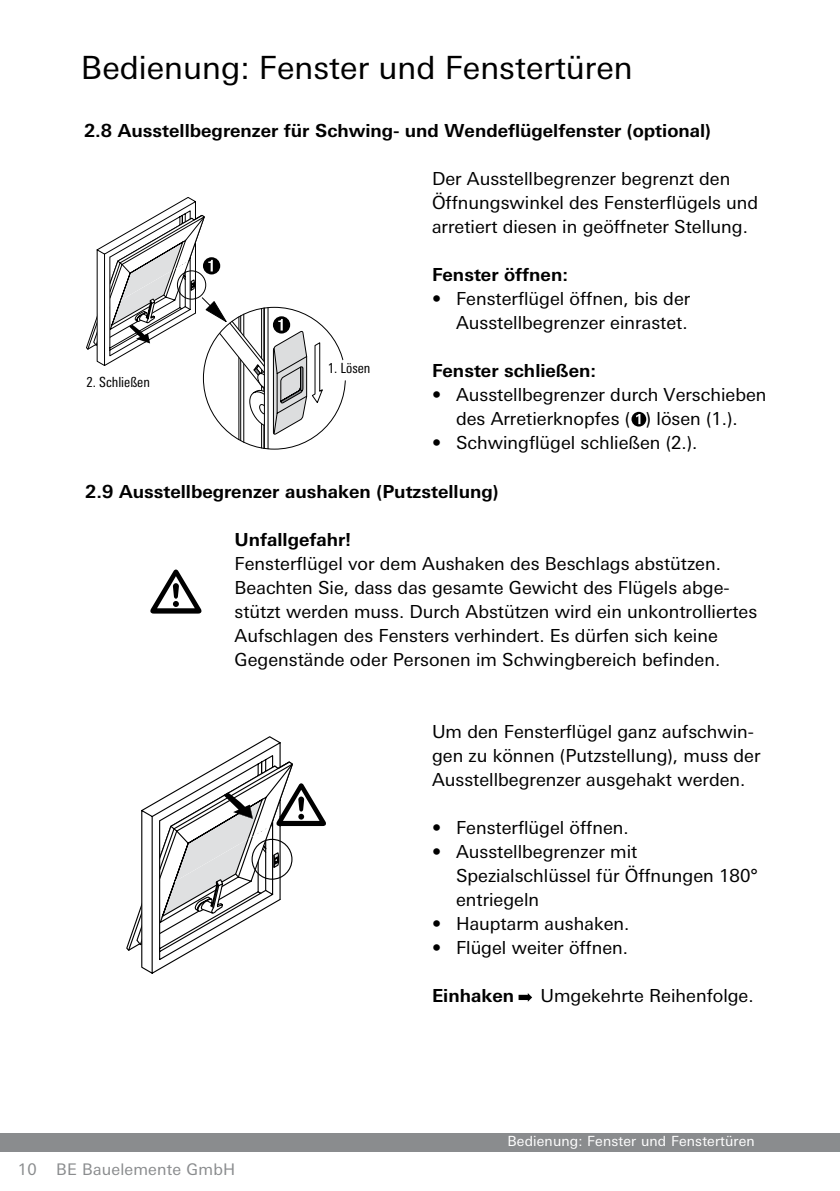
<style>
.page{position:relative;width:840px;height:1191px;background:#fff}
.page>*{position:absolute;margin:0;border:0;box-sizing:border-box;transform-origin:0 0}
.t1{font:32px "LT Univers Basic";color:#000}
.t2{font:18px/24px "LT Univers Basic";color:#000}
.t3{font:700 18px "LT Univers Basic";color:#000}
.t4{font:16px "LT Univers Basic";letter-spacing:.01em;color:#8a8c8e}
.t5{font:14px "LT Univers Basic";letter-spacing:.01em;color:#fff}
.t6{font:condensed 14px "LT Univers";color:#000}
.s1{font-weight:700}
</style>
<div class="page">
<div style="left:0;top:1132px;width:839px;height:19px;background:#8a8c8e"></div>
<svg style="left:86px;top:197px;width:238px;height:252px"></svg>
<div style="left:177px;top:270px;width:29px;height:29px;border:1px solid #000;border-radius:50%"></div>
<svg style="left:126px;top:736px;width:200px;height:238px"></svg>
<svg style="left:631px;top:412px;width:15px;height:14px"></svg>
<svg style="left:635px;top:414px;width:5px;height:10px"></svg>
<svg style="left:518px;top:993px;width:14px;height:8px"></svg>
<svg style="left:150px;top:569px;width:51px;height:44px"></svg>
<div style="left:260px;top:934px;width:148px;height:79px;background:#fff"></div>
<div style="left:201px;top:951px;width:81px;height:86px;background:#fff"></div>
<h1 class="t1" style="left:81px;top:50px;width:553px">Bedienung: Fenster und Fenstertüren</h1>
<p class="t3" style="left:84px;top:120px;width:628px">2.8 Ausstellbegrenzer für Schwing- und Wendeflügelfenster (optional)</p>
<p class="t6" style="left:86px;top:374px;width:65px">2. Schließen</p>
<p class="t6" style="left:327px;top:360px;width:44px">1. Lösen</p>
<p class="t2" style="left:432px;top:167px;width:327px">Der Ausstellbegrenzer begrenzt den<br>Öffnungswinkel des Fensterflügels und arretiert diesen in geöffneter Stellung.</p>
<p class="t3" style="left:432px;top:264px;width:137px">Fenster öffnen:</p>
<p class="t2" style="left:432px;top:287px;width:260px;text-align:right"><span class="s1">•</span> Fensterflügel öffnen, bis der<br>Ausstellbegrenzer einrastet.</p>
<p class="t3" style="left:432px;top:360px;width:165px">Fenster schließen:</p>
<p class="t2" style="left:432px;top:383px;width:336px;text-align:center"><span class="s1">•</span> Ausstellbegrenzer durch Verschieben des Arretierknopfes ( ) lösen (1.).</p>
<p class="t2" style="left:432px;top:431px;width:267px"><span class="s1">•</span> Schwingflügel schließen (2.).</p>
<p class="t3" style="left:85px;top:480px;width:414px">2.9 Ausstellbegrenzer aushaken (Putzstellung)</p>
<p class="t3" style="left:234px;top:528px;width:118px">Unfallgefahr!</p>
<p class="t2" style="left:234px;top:551px;width:524px">Fensterflügel vor dem Aushaken des Beschlags abstützen.<br>Beachten Sie, dass das gesamte Gewicht des Flügels abge&shy;stützt werden muss. Durch Abstützen wird ein unkontrolliertes Aufschlagen des Fensters verhindert. Es dürfen sich keine Gegenstände oder Personen im Schwingbereich befinden.</p>
<p class="t2" style="left:432px;top:719px;width:330px">Um den Fensterflügel ganz aufschwin&shy;gen zu können (Putzstellung), muss der<br>Ausstellbegrenzer ausgehakt werden.</p>
<p class="t2" style="left:432px;top:815px;width:198px"><span class="s1">•</span> Fensterflügel öffnen.</p>
<p class="t2" style="left:456px;top:839px;width:303px;text-indent:-24px"><span class="s1">•</span> Ausstellbegrenzer mit<br>Spezialschlüssel für Öffnungen 180° entriegeln</p>
<p class="t2" style="left:432px;top:911px;width:199px"><span class="s1">•</span> Hauptarm aushaken.</p>
<p class="t2" style="left:432px;top:935px;width:197px"><span class="s1">•</span> Flügel weiter öffnen.</p>
<p class="t3" style="left:432px;top:984px;width:84px">Einhaken</p>
<p class="t2" style="left:540px;top:983px;width:215px">Umgekehrte Reihenfolge.</p>
<p class="t4" style="left:18px;top:1160px;width:219px">10 BE Bauelemente GmbH</p>
<p class="t5" style="left:507px;top:1133px;width:249px">Bedienung: Fenster und Fenstertüren</p>
</div>
